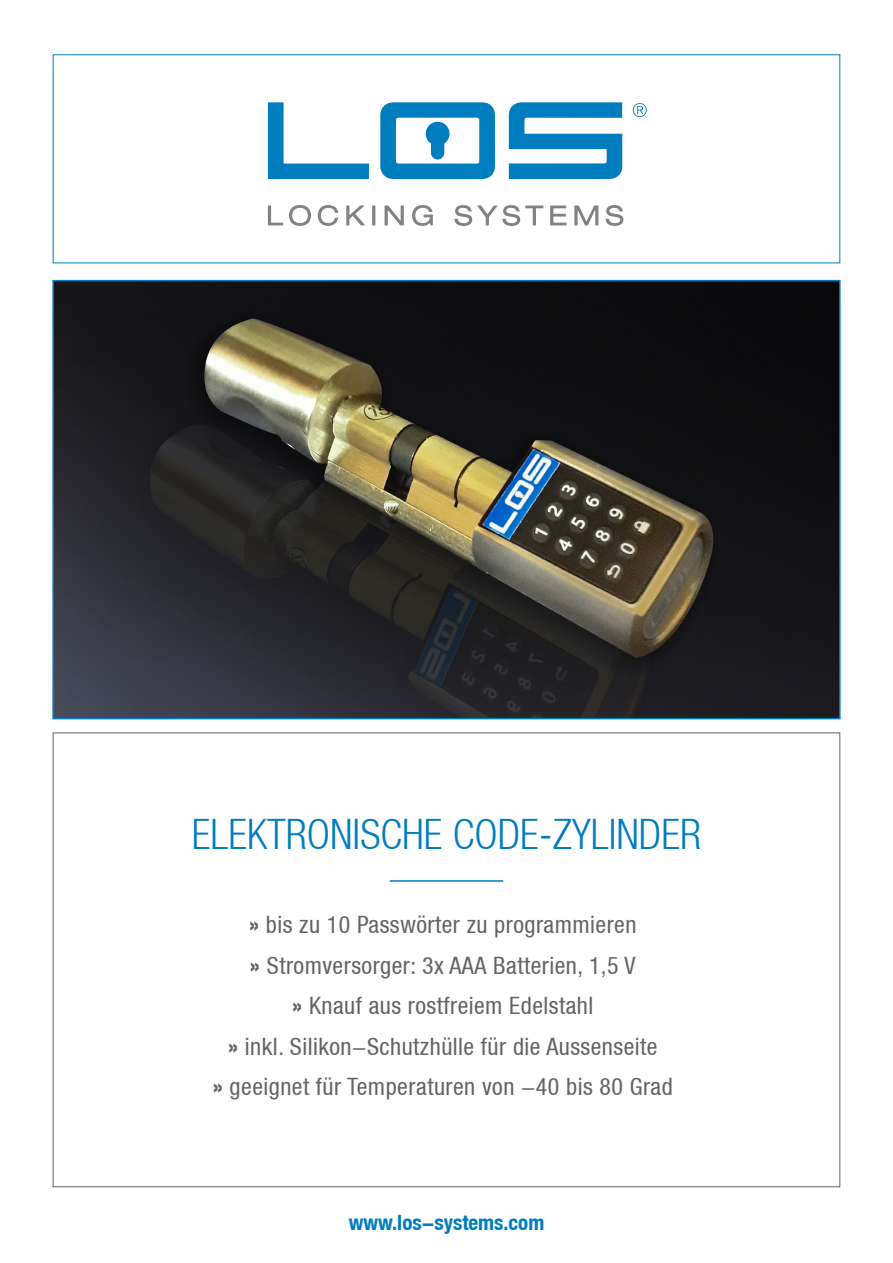
<style>
.page{position:relative;width:893px;height:1263px;background:#fff}
.page>*{position:absolute;margin:0;border:0;box-sizing:border-box;transform-origin:0 0}
.t1{font:300 condensed 41.85px "Helvetica Neue LT";color:#007dbe}
.t2{font:condensed 24px/40.5px "Helvetica Neue LT";letter-spacing:.02em;color:#636366;text-align:center}
.t3{font:700 condensed 21px "Helvetica Neue LT";color:#007dbe}
.s1{font-weight:700}
</style>
<div class="page">
<div style="left:53px;top:732px;width:787px;height:455px;background:#fff;border:1px solid #636366"></div>
<svg style="left:268px;top:102px;width:101px;height:77px"></svg>
<svg style="left:509px;top:102px;width:113px;height:77px"></svg>
<svg style="left:268px;top:205px;width:355px;height:21px"></svg>
<svg style="left:380px;top:102px;width:115px;height:77px"></svg>
<svg style="left:633px;top:103px;width:14px;height:14px"></svg>
<img style="left:55px;top:283px;width:783px;height:433px">
<div style="left:52px;top:280px;width:789px;height:439px;border:2px solid #007dbe"></div>
<hr style="left:390px;top:880px;width:113px;height:2px;background:#007dbe">
<h1 class="t1" style="left:192px;top:810px;width:510px">ELEKTRONISCHE CODE-ZYLINDER</h1>
<p class="t2" style="left:213px;top:904px;width:462px"><span class="s1">»</span> bis zu 10 Passwörter zu programmieren<br><span class="s1">»</span> Stromversorger: 3x AAA Batterien, 1,5 V<br><span class="s1">»</span> Knauf aus rostfreiem Edelstahl<br><span class="s1">»</span> inkl. Silikon-Schutzhülle für die Aussenseite<br><span class="s1">»</span> geeignet für Temperaturen von -40 bis 80 Grad</p>
<p class="t3" style="left:349px;top:1209px;width:197px">www.los-systems.com</p>
</div>
